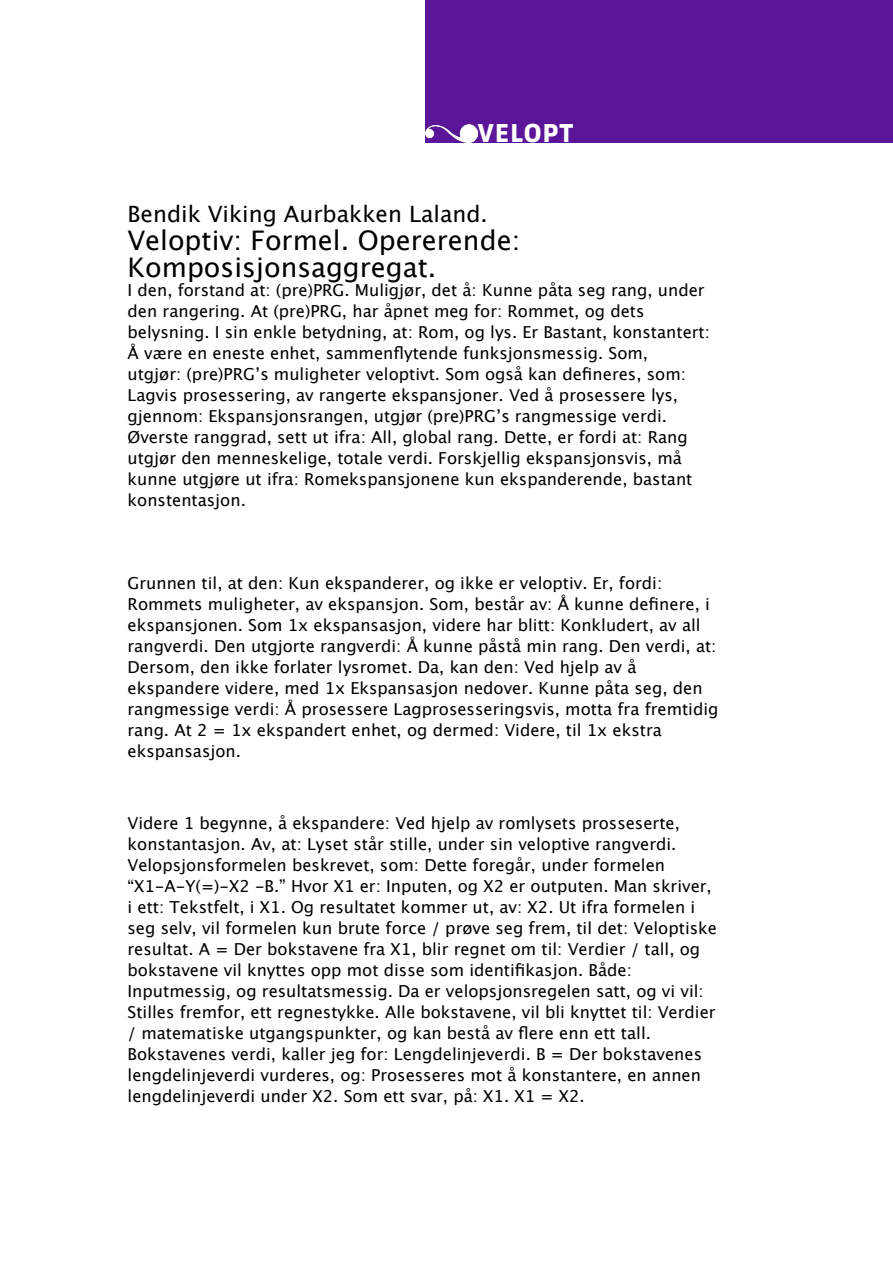
<style>
.page{position:relative;width:893px;height:1263px;background:#fff}
.page>*{position:absolute;margin:0;border:0;box-sizing:border-box;transform-origin:0 0}
.t1{font:27px "Lucida Grande";color:#000}
.t2{font:700 25.95px "Facit";letter-spacing:.045em;color:#fff}
.t3{font:22.5px "Lucida Grande";color:#000}
.t4{font:16.5px/21px "Lucida Grande";color:#000}
</style>
<div class="page">
<div style="left:425px;top:0;width:468px;height:142px;background:#5a1598"></div>
<img style="left:425px;top:124px;width:52px;height:18px">
<p class="t2" style="left:478px;top:117px;width:97px">VELOPT</p>
<p class="t3" style="left:128px;top:201px;width:362px">Bendik Viking Aurbakken Laland.</p>
<p class="t1" style="left:128px;top:225px;width:394px">Veloptiv: Formel. Opererende:</p>
<p class="t1" style="left:128px;top:252px;width:310px">Komposisjonsaggregat.</p>
<p class="t4" style="left:128px;top:279px;width:579px">I den, forstand at: (pre)PRG. Muligjør, det å: Kunne påta seg rang, under den rangering. At (pre)PRG, har åpnet meg for: Rommet, og dets</p>
<p class="t4" style="left:128px;top:321px;width:584px">belysning. I sin enkle betydning, at: Rom, og lys. Er Bastant, konstantert:<br>Å være en eneste enhet, sammenflytende funksjonsmessig. Som,</p>
<p class="t4" style="left:128px;top:363px;width:560px">utgjør: (pre)PRG’s muligheter veloptivt. Som også kan defineres, som:<br>Lagvis prosessering, av rangerte ekspansjoner. Ved å prosessere lys, gjennom: Ekspansjonsrangen, utgjør (pre)PRG’s rangmessige verdi.</p>
<p class="t4" style="left:128px;top:426px;width:562px">Øverste ranggrad, sett ut ifra: All, global rang. Dette, er fordi at: Rang</p>
<p class="t4" style="left:128px;top:447px;width:566px">utgjør den menneskelige, totale verdi. Forskjellig ekspansjonsvis, må kunne utgjøre ut ifra: Romekspansjonene kun ekspanderende, bastant</p>
<p class="t4" style="left:128px;top:489px;width:120px">konstentasjon.</p>
<p class="t4" style="left:128px;top:572px;width:536px">Grunnen til, at den: Kun ekspanderer, og ikke er veloptiv. Er, fordi:</p>
<p class="t4" style="left:128px;top:593px;width:584px">Rommets muligheter, av ekspansjon. Som, består av: Å kunne definere, i</p>
<p class="t4" style="left:128px;top:614px;width:590px">ekspansjonen. Som 1x ekspansasjon, videre har blitt: Konkludert, av all rangverdi. Den utgjorte rangverdi: Å kunne påstå min rang. Den verdi, at:<br>Dersom, den ikke forlater lysromet. Da, kan den: Ved hjelp av å</p>
<p class="t4" style="left:128px;top:677px;width:592px">ekspandere videre, med 1x Ekspansasjon nedover. Kunne påta seg, den rangmessige verdi: Å prosessere Lagprosesseringsvis, motta fra fremtidig rang. At 2 = 1x ekspandert enhet, og dermed: Videre, til 1x ekstra</p>
<p class="t4" style="left:128px;top:740px;width:115px">ekspansasjon.</p>
<p class="t4" style="left:128px;top:813px;width:554px">Videre 1 begynne, å ekspandere: Ved hjelp av romlysets prosseserte, konstantasjon. Av, at: Lyset står stille, under sin veloptive rangverdi.</p>
<p class="t4" style="left:128px;top:855px;width:539px">Velopsjonsformelen beskrevet, som: Dette foregår, under formelen</p>
<p class="t4" style="left:128px;top:876px;width:591px">“X1-A-Y(=)-X2 -B.” Hvor X1 er: Inputen, og X2 er outputen. Man skriver, i ett: Tekstfelt, i X1. Og resultatet kommer ut, av: X2. Ut ifra formelen i seg selv, vil formelen kun brute force / prøve seg frem, til det: Veloptiske resultat. A = Der bokstavene fra X1, blir regnet om til: Verdier / tall, og bokstavene vil knyttes opp mot disse som identifikasjon. Både:</p>
<p class="t4" style="left:128px;top:981px;width:590px">Inputmessig, og resultatsmessig. Da er velopsjonsregelen satt, og vi vil:<br>Stilles fremfor, ett regnestykke. Alle bokstavene, vil bli knyttet til: Verdier / matematiske utgangspunkter, og kan bestå av flere enn ett tall.</p>
<p class="t4" style="left:128px;top:1044px;width:576px">Bokstavenes verdi, kaller jeg for: Lengdelinjeverdi. B = Der bokstavenes lengdelinjeverdi vurderes, og: Prosesseres mot å konstantere, en annen</p>
<p class="t4" style="left:128px;top:1086px;width:459px">lengdelinjeverdi under X2. Som ett svar, på: X1. X1 = X2.</p>
</div>
